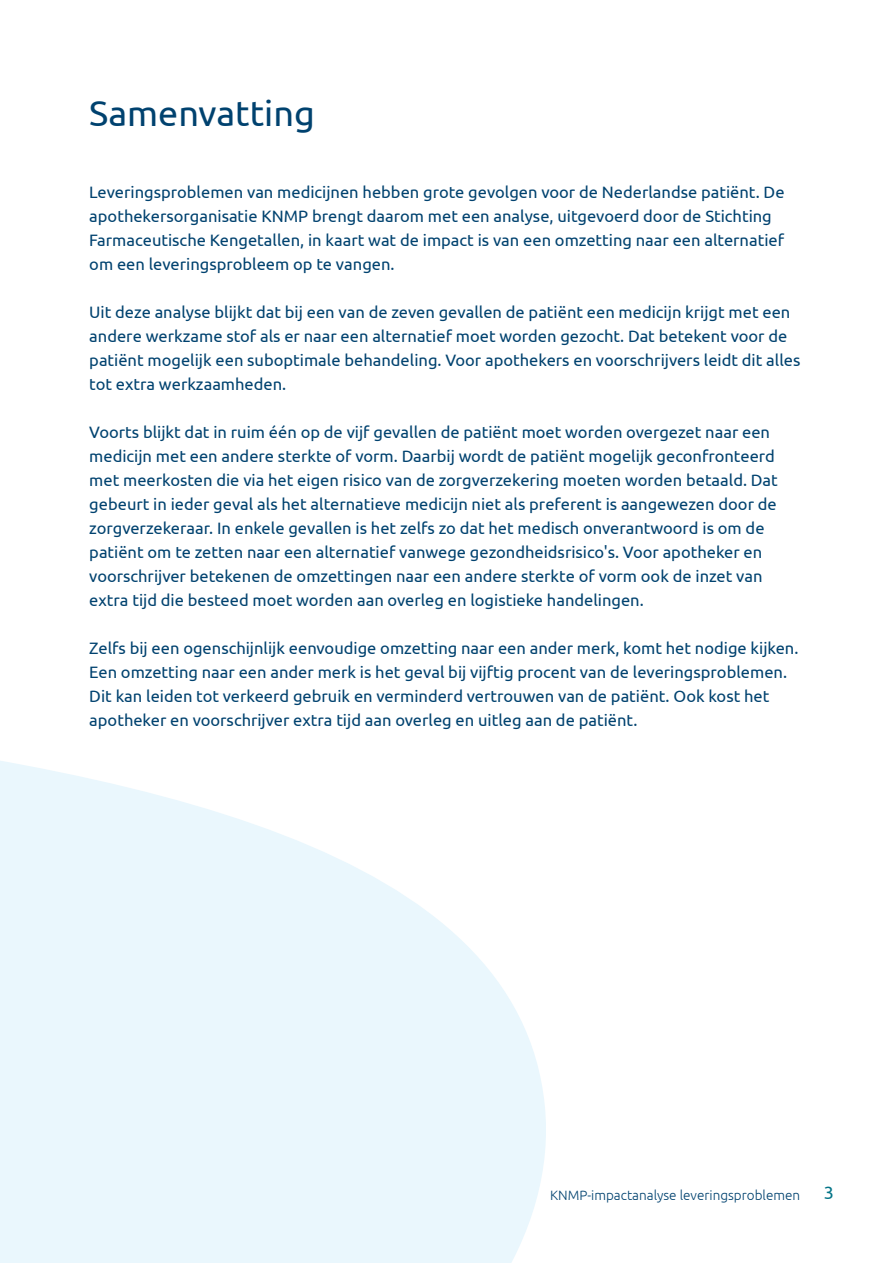
<style>
.page{position:relative;width:893px;height:1263px;background:#fff}
.page>*{position:absolute;margin:0;border:0;box-sizing:border-box;transform-origin:0 0}
._2__Platte_tekst{font:36px "Ubuntu";color:#00426f}
.t1{font:18px "Ubuntu";color:#037487}
._2__Platte_tekst-2{font:16.5px/24px "Ubuntu";color:#00426f}
.t2{font:300 13.5px "Ubuntu";color:#00426f}
</style>
<div class="page">
<svg style="left:0;top:761px;width:546px;height:502px;fill:#eaf7fd"></svg>
<p class="_2__Platte_tekst" style="left:89px;top:91px;width:227px">Samenvatting</p>
<p class="_2__Platte_tekst-2" style="left:89px;top:180px;width:697px">Leveringsproblemen van medicijnen hebben grote gevolgen voor de Nederlandse patiënt. De apothekersorganisatie KNMP brengt daarom met een analyse, uitgevoerd door de Stichting Farmaceutische Kengetallen, in kaart wat de impact is van een omzetting naar een alternatief om een leveringsprobleem op te vangen.</p>
<p class="_2__Platte_tekst-2" style="left:89px;top:300px;width:713px">Uit deze analyse blijkt dat bij een van de zeven gevallen de patiënt een medicijn krijgt met een andere werkzame stof als er naar een alternatief moet worden gezocht. Dat betekent voor de patiënt mogelijk een suboptimale behandeling. Voor apothekers en voorschrijvers leidt dit alles tot extra werkzaamheden.</p>
<p class="_2__Platte_tekst-2" style="left:89px;top:420px;width:690px">Voorts blijkt dat in ruim één op de vijf gevallen de patiënt moet worden overgezet naar een medicijn met een andere sterkte of vorm. Daarbij wordt de patiënt mogelijk geconfronteerd met meerkosten die via het eigen risico van de zorgverzekering moeten worden betaald. Dat gebeurt in ieder geval als het alternatieve medicijn niet als preferent is aangewezen door de zorgverzekeraar. In enkele gevallen is het zelfs zo dat het medisch onverantwoord is om de patiënt om te zetten naar een alternatief vanwege gezondheidsrisico's. Voor apotheker en voorschrijver betekenen de omzettingen naar een andere sterkte of vorm ook de inzet van extra tijd die besteed moet worden aan overleg en logistieke handelingen.</p>
<p class="_2__Platte_tekst-2" style="left:89px;top:636px;width:711px">Zelfs bij een ogenschijnlijk eenvoudige omzetting naar een ander merk, komt het nodige kijken.<br>Een omzetting naar een ander merk is het geval bij vijftig procent van de leveringsproblemen.<br>Dit kan leiden tot verkeerd gebruik en verminderd vertrouwen van de patiënt. Ook kost het apotheker en voorschrijver extra tijd aan overleg en uitleg aan de patiënt.</p>
<p class="t2" style="left:550px;top:1187px;width:252px">KNMP-impactanalyse leveringsproblemen</p>
<p class="t1" style="left:824px;top:1182px;width:12px">3</p>
</div>
